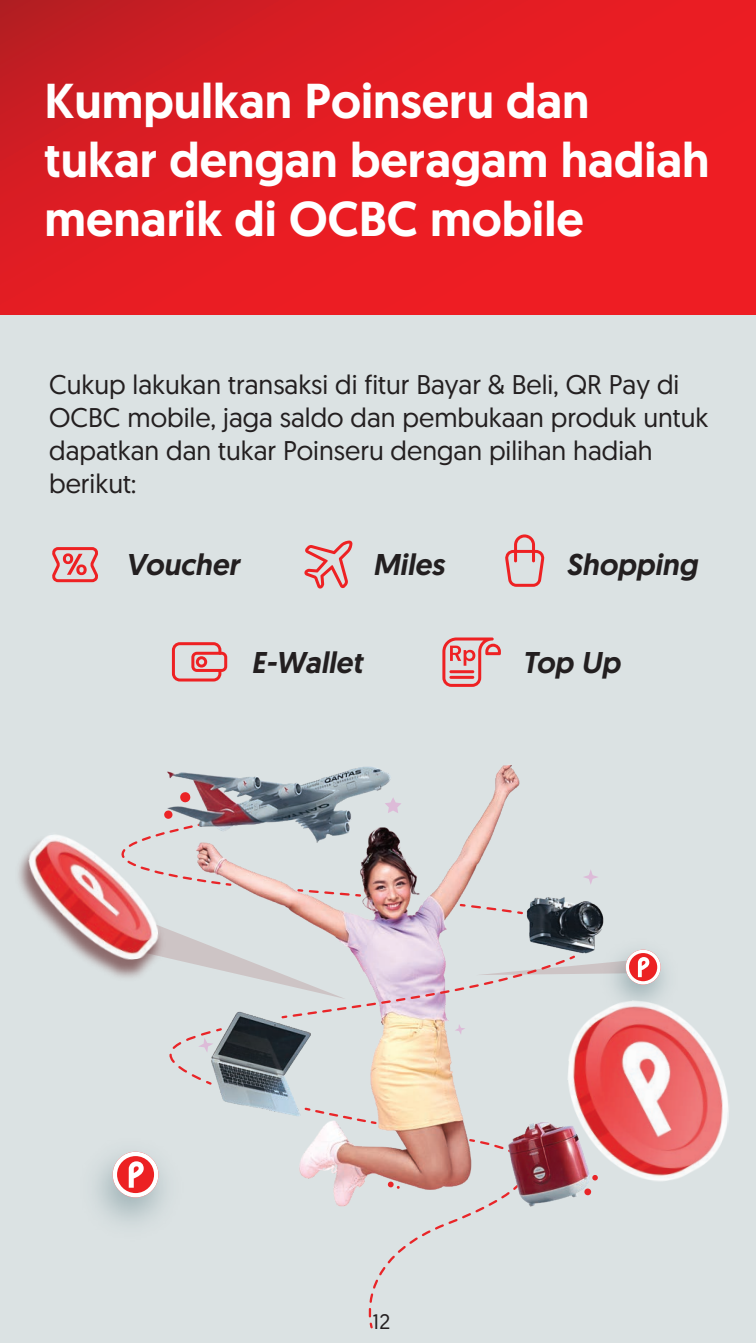
<style>
.page{position:relative;width:756px;height:1343px;background:#fff}
.page>*{position:absolute;margin:0;border:0;box-sizing:border-box;transform-origin:0 0}
.t1{font:500 48.9px/58.8px "Geomanist";color:#fff}
.t2{font:italic 500 30px "Geomanist";color:#231f20}
.t3{font:27px/33px "Geomanist";color:#231f20}
.t4{font:21px "Geomanist";color:#231f20}
</style>
<div class="page">
<div style="left:0;top:0;width:755px;height:1343px;background:#dbe2e3"></div>
<svg style="left:0;top:0;width:755px;height:314px;background:#e31d23"></svg>
<svg style="left:505px;top:534px;width:39px;height:53px"></svg>
<svg style="left:442px;top:637px;width:59px;height:50px"></svg>
<hr style="left:449px;top:670px;width:25px;height:3px;background:#ee2123;border-radius:2px">
<hr style="left:449px;top:676px;width:25px;height:3px;background:#ee2123;border-radius:2px">
<svg style="left:52px;top:547px;width:46px;height:35px"></svg>
<svg style="left:304px;top:541px;width:48px;height:48px"></svg>
<svg style="left:172px;top:642px;width:55px;height:39px"></svg>
<img style="left:18px;top:854px;width:8px;height:42px">
<img style="left:26px;top:840px;width:17px;height:78px">
<img style="left:569px;top:1023px;width:160px;height:158px">
<img style="left:96px;top:1151px;width:69px;height:71px">
<svg style="left:113px;top:1152px;width:45px;height:45px;background:#ec9899"></svg>
<img style="left:660px;top:962px;width:28px;height:65px">
<img style="left:299px;top:764px;width:221px;height:443px">
<img style="left:219px;top:1087px;width:99px;height:36px">
<svg style="left:303px;top:1106px;width:75px;height:20px"></svg>
<img style="left:503px;top:1116px;width:92px;height:82px">
<img style="left:167px;top:764px;width:231px;height:57px">
<svg style="left:43px;top:821px;width:617px;height:266px"></svg>
<svg style="left:384px;top:797px;width:17px;height:16px"></svg>
<div style="left:584px;top:1188px;width:7px;height:8px;background:#e92528;border-radius:50%"></div>
<svg style="left:592px;top:1175px;width:6px;height:6px"></svg>
<div style="left:180px;top:792px;width:11px;height:11px;background:#eb2426;border-radius:50%"></div>
<svg style="left:367px;top:1137px;width:204px;height:192px"></svg>
<div style="left:164px;top:810px;width:9px;height:9px;background:#eb2426;border-radius:50%"></div>
<h1 class="t1" style="left:44px;top:71px;width:666px">Kumpulkan Poinseru dan tukar dengan beragam hadiah menarik di OCBC mobile</h1>
<p class="t3" style="left:49px;top:368px;width:660px">Cukup lakukan transaksi di fitur Bayar &amp; Beli, QR Pay di OCBC mobile, jaga saldo dan pembukaan produk untuk dapatkan dan tukar Poinseru dengan pilihan hadiah berikut:</p>
<p class="t2" style="left:125px;top:545px;width:115px">Voucher</p>
<p class="t2" style="left:372px;top:545px;width:73px">Miles</p>
<p class="t2" style="left:251px;top:643px;width:113px">E-Wallet</p>
<p class="t2" style="left:566px;top:545px;width:132px">Shopping</p>
<p class="t2" style="left:522px;top:643px;width:99px">Top Up</p>
<p class="t4" style="left:372px;top:1308px;width:19px">12</p>
</div>
